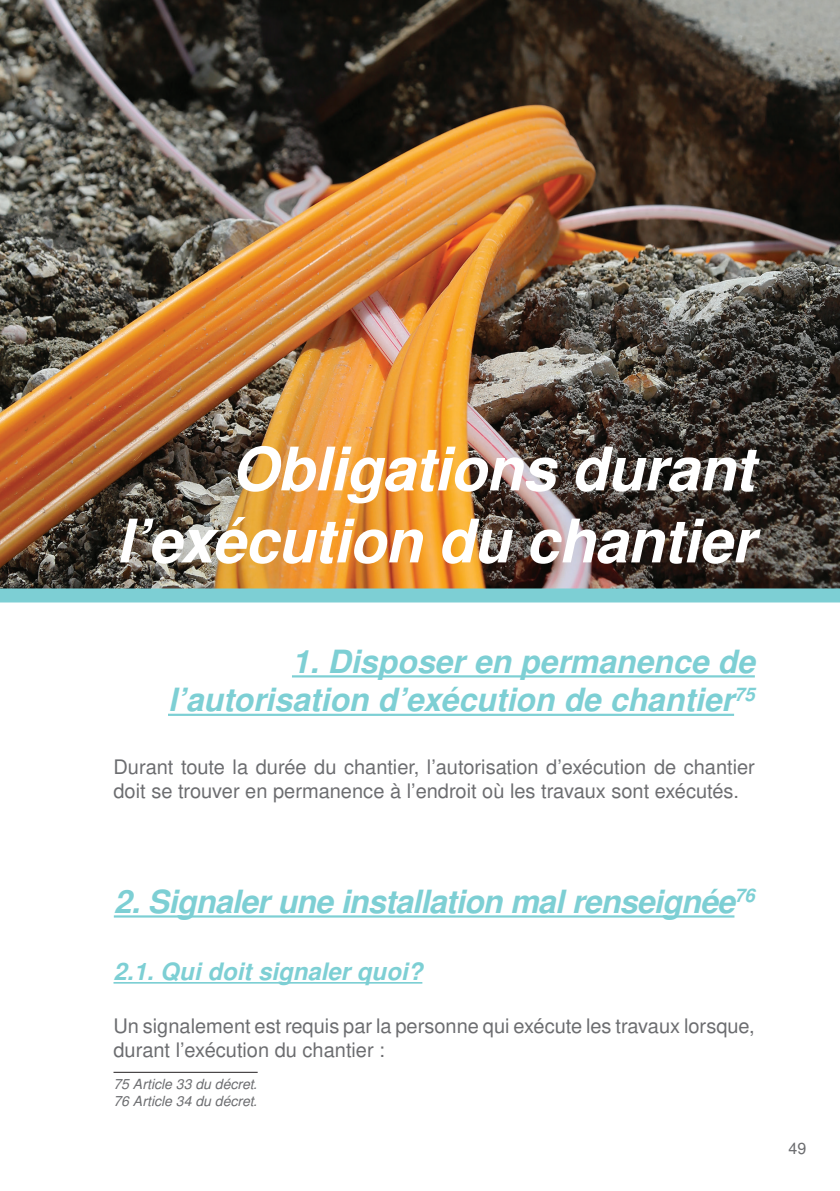
<style>
.page{position:relative;width:840px;height:1191px;background:#fff}
.page>*{position:absolute;margin:0;border:0;box-sizing:border-box;transform-origin:0 0}
.titre{font:italic 700 60px/72px "Nimbus San L";letter-spacing:-.01em;color:#fff;text-align:right}
.sous_titre{font:italic 700 32px/38.4px "Nimbus San L";letter-spacing:-.005em;color:#7dcfd4;text-align:right}
.sous_sous_titre{font:italic 700 24px "Nimbus San L";color:#7dcfd4}
.texte{font:20px/24px "Nimbus San L";color:#6c6d70}
.t1{font:16px "Nimbus San L";color:#6c6d70}
.note_bas_de_page{font:italic 14px "Nimbus San L";color:#6c6d70}
</style>
<div class="page">
<img style="left:0;top:0;width:839px;height:588px">
<div style="left:0;top:588px;width:839px;height:14px;background:#7dcfd4"></div>
<hr style="left:292px;top:675px;width:462px;height:2px;background:#7dcfd4">
<hr style="left:168px;top:713px;width:565px;height:3px;background:#7dcfd4">
<hr style="left:114px;top:915px;width:620px;height:2px;background:#7dcfd4">
<hr style="left:113px;top:982px;width:309px;height:1px;background:#7dcfd4">
<hr style="left:113px;top:1072px;width:144px;height:1px;background:#231f20">
<p class="titre" style="left:116px;top:431px;width:640px">Obligations durant l’exécution du chantier</p>
<p class="sous_titre" style="left:168px;top:641px;width:588px">1. Disposer en permanence de l’autorisation d’exécution de chantier<sup>75</sup></p>
<p class="texte" style="left:113px;top:754px;width:642px">Durant toute la durée du chantier, l’autorisation d’exécution de chantier doit se trouver en permanence à l’endroit où les travaux sont exécutés.</p>
<p class="sous_titre" style="left:114px;top:881px;width:642px">2. Signaler une installation mal renseignée<sup>76</sup></p>
<p class="sous_sous_titre" style="left:113px;top:954px;width:310px">2.1. Qui doit signaler quoi?</p>
<p class="texte" style="left:113px;top:1013px;width:642px">Un signalement est requis par la personne qui exécute les travaux lorsque, durant l’exécution du chantier :</p>
<p class="note_bas_de_page" style="left:113px;top:1074px;width:145px">75 Article 33 du décret.</p>
<p class="note_bas_de_page" style="left:113px;top:1091px;width:145px">76 Article 34 du décret.</p>
<p class="t1" style="left:788px;top:1137px;width:19px">49</p>
</div>
